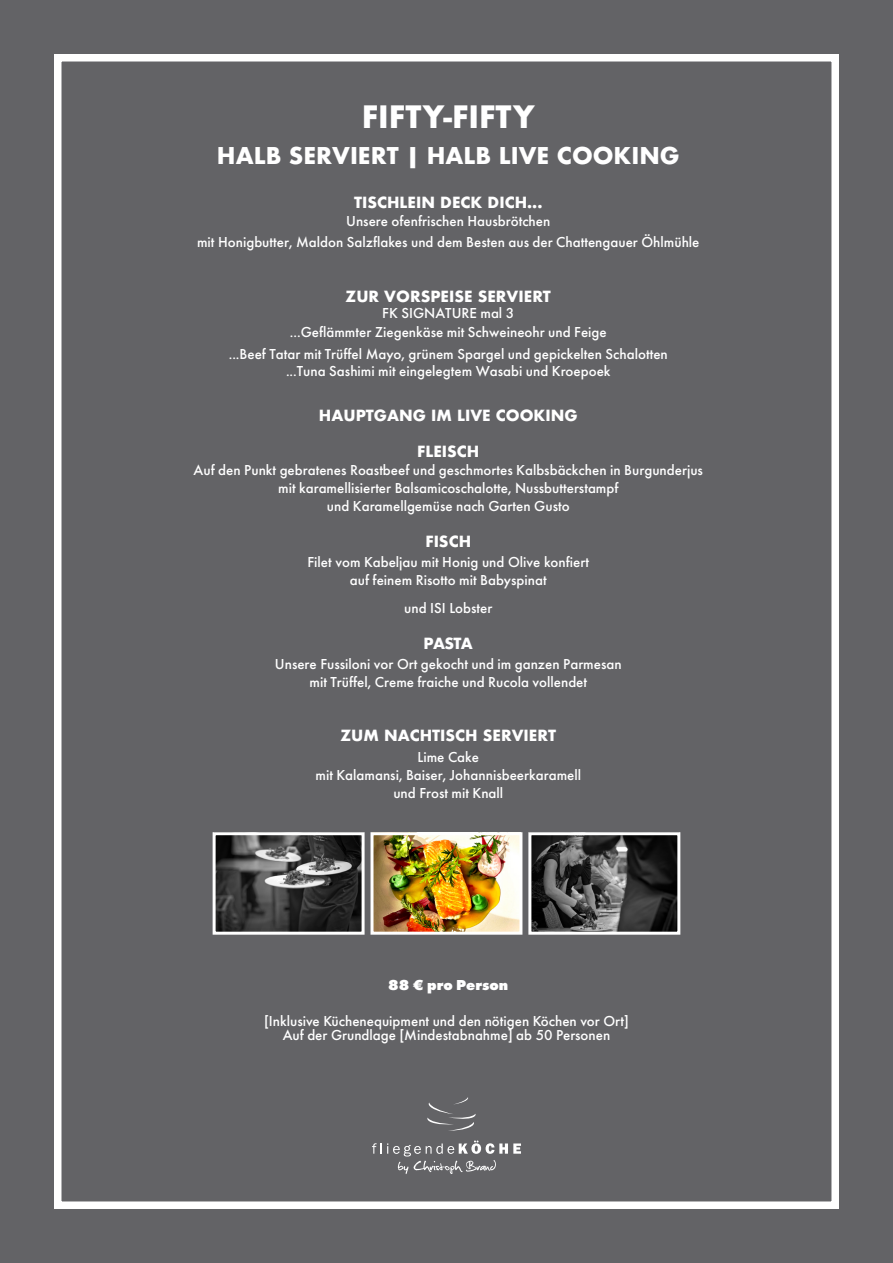
<style>
.page{position:relative;width:893px;height:1263px;background:#636366}
.page>*{position:absolute;margin:0;border:0;box-sizing:border-box;transform-origin:0 0}
.t1{font:700 30px "Futura";color:#fff}
.t2{font:700 22.5px "Futura";color:#fff}
.t3{font:500 15px/18px "Futura PT";color:#fff;text-align:center}
.t4{font:700 15px "Futura";color:#fff}
.t5{font:800 15px "Futura PT";color:#fff}
</style>
<div class="page">
<div style="left:54px;top:54px;width:785px;height:1155px;border:8px solid #fff"></div>
<svg style="left:427px;top:1097px;width:49px;height:34px"></svg>
<svg style="left:372px;top:1140px;width:149px;height:34px"></svg>
<img style="left:217px;top:836px;width:144px;height:95px">
<div style="left:213px;top:832px;width:152px;height:103px;border:3px solid #fff"></div>
<img style="left:374px;top:836px;width:144px;height:95px">
<div style="left:370px;top:832px;width:152px;height:103px;border:3px solid #fff"></div>
<img style="left:532px;top:836px;width:144px;height:95px">
<div style="left:528px;top:832px;width:152px;height:103px;border:3px solid #fff"></div>
<h1 class="t1" style="left:362px;top:95px;width:174px">FIFTY-FIFTY</h1>
<h2 class="t2" style="left:217px;top:139px;width:464px">HALB SERVIERT | HALB LIVE COOKING</h2>
<p class="t4" style="left:354px;top:191px;width:190px">TISCHLEIN DECK DICH...</p>
<p class="t3" style="left:197px;top:211px;width:504px;line-height:21px">Unsere ofenfrischen Hausbrötchen<br>mit Honigbutter, Maldon Salzflakes und dem Besten aus der Chattengauer Öhlmühle</p>
<p class="t4" style="left:346px;top:285px;width:207px">ZUR VORSPEISE SERVIERT</p>
<p class="t3" style="left:290px;top:303px;width:318px;line-height:19.4px">FK SIGNATURE mal 3<br>...Geflämmter Ziegenkäse mit Schweineohr und Feige</p>
<p class="t3" style="left:229px;top:345px;width:441px;line-height:17.5px">...Beef Tatar mit Trüffel Mayo, grünem Spargel und gepickelten Schalotten ...Tuna Sashimi mit eingelegtem Wasabi und Kroepoek</p>
<p class="t4" style="left:319px;top:404px;width:260px">HAUPTGANG IM LIVE COOKING</p>
<p class="t4" style="left:417px;top:440px;width:64px">FLEISCH</p>
<p class="t3" style="left:194px;top:461px;width:511px">Auf den Punkt gebratenes Roastbeef und geschmortes Kalbsbäckchen in Burgunderjus mit karamellisierter Balsamicoschalotte, Nussbutterstampf<br>und Karamellgemüse nach Garten Gusto</p>
<p class="t4" style="left:425px;top:530px;width:47px">FISCH</p>
<p class="t3" style="left:308px;top:553px;width:283px">Filet vom Kabeljau mit Honig und Olive konfiert auf feinem Risotto mit Babyspinat</p>
<p class="t3" style="left:404px;top:599px;width:90px">und ISI Lobster</p>
<p class="t4" style="left:424px;top:633px;width:51px">PASTA</p>
<p class="t3" style="left:275px;top:655px;width:348px">Unsere Fussiloni vor Ort gekocht und im ganzen Parmesan mit Trüffel, Creme fraiche und Rucola vollendet</p>
<p class="t4" style="left:340px;top:725px;width:217px">ZUM NACHTISCH SERVIERT</p>
<p class="t3" style="left:316px;top:748px;width:267px">Lime Cake<br>mit Kalamansi, Baiser, Johannisbeerkaramell und Frost mit Knall</p>
<p class="t5" style="left:388px;top:976px;width:121px">88 € pro Person</p>
<p class="t3" style="left:264px;top:1013px;width:366px;line-height:14.5px">[Inklusive Küchenequipment und den nötigen Köchen vor Ort]<br>Auf der Grundlage [Mindestabnahme] ab 50 Personen</p>
</div>
